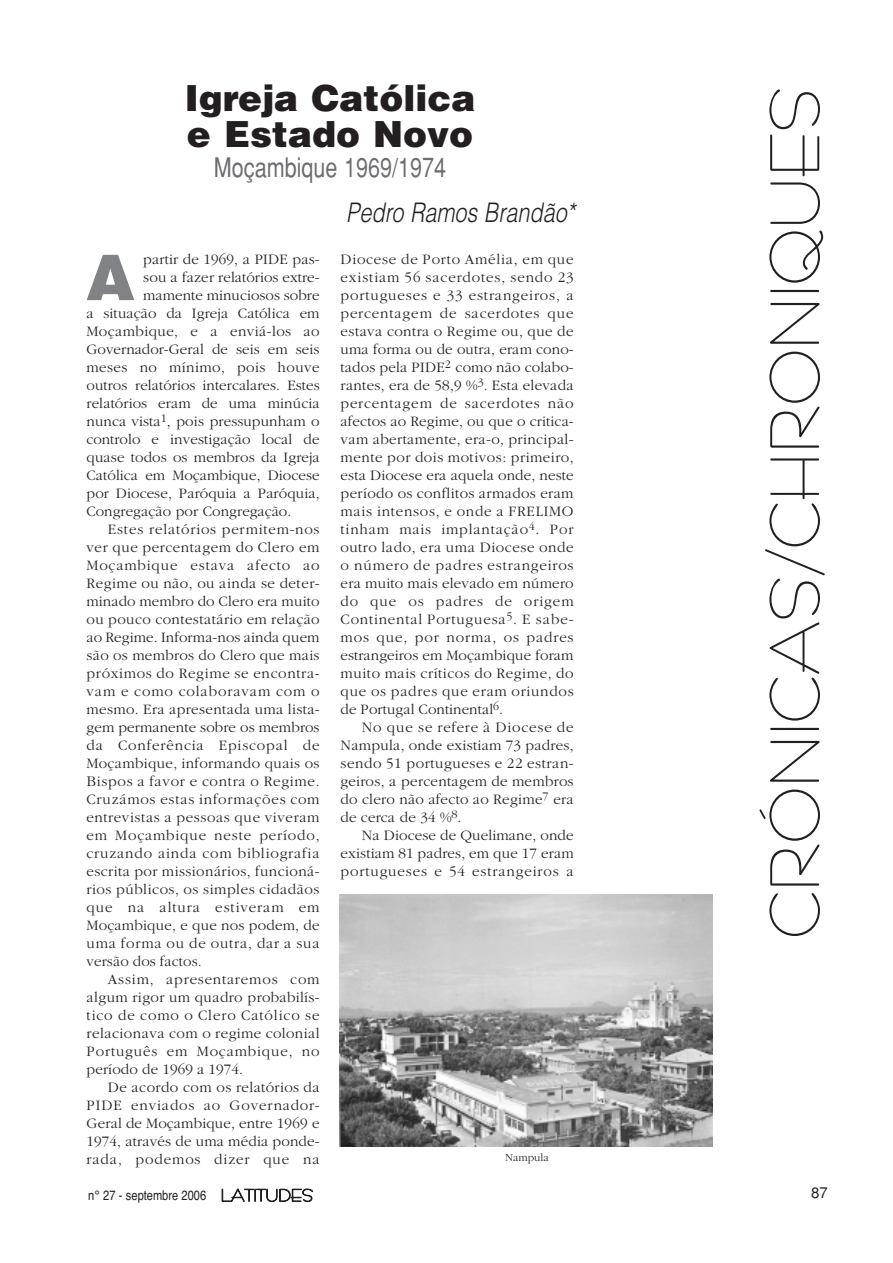
<style>
.page{position:relative;width:893px;height:1263px;background:#fff}
.page>*{position:absolute;margin:0;border:0;box-sizing:border-box;transform-origin:0 0}
.t1{font:72px "Fastrac Fashion";color:#231f20}
.t2{font:900 63px "Helvetica";color:#808285}
.t3{font:900 36px/36px "Helvetica";color:#231f20}
.t4{font:27px "Helvetica";color:#6c6d70;scale:.8 1}
.t5{font:italic 300 27px "Helvetica";color:#231f20;scale:.8 1}
.t6{font:300 15px/18px "Garamond";letter-spacing:.025em;color:#231f20;text-align:justify}
.t7{font:300 15px "Garamond";letter-spacing:.005em;color:#231f20}
.t8{font:300 15px "Garamond";letter-spacing:.055em;color:#231f20}
.t9{font:300 15px "Garamond";letter-spacing:.06em;color:#231f20}
.t10{font:300 15px "Garamond";letter-spacing:.045em;color:#231f20}
.t11{font:300 15px "Garamond";letter-spacing:.05em;color:#231f20}
.t12{font:300 15px "Garamond";color:#231f20}
.t13{font:15px "Helvetica";color:#231f20}
.t14{font:condensed 13.5px "Helvetica";color:#231f20}
.t15{font:300 11.25px "Garamond";color:#231f20}
.s1{font-family:"Fastrac Fashion";font-stretch:normal;font-size:18px}
</style>
<div class="page">
<img style="left:339px;top:894px;width:373px;height:252px">
<h3 class="t3" style="left:185px;top:83px;width:292px">Igreja Católica e Estado Novo</h3>
<h3 class="t4" style="left:214px;top:158px;width:292px">Moçambique 1969/1974</h3>
<h3 class="t5" style="left:346px;top:203px;width:293px">Pedro Ramos Brandão*</h3>
<h2 class="t2" style="left:86px;top:255px;width:50px">A</h2>
<p class="t6" style="left:143px;top:252px;width:178px">partir de 1969, a PIDE pas-</p>
<p class="t7" style="left:143px;top:271px;width:178px">sou a fazer relatórios extre-</p>
<p class="t7" style="left:143px;top:289px;width:178px">mamente minuciosos sobre</p>
<p class="t6" style="left:87px;top:306px;width:235px">a situação da Igreja Católica em</p>
<p class="t6" style="left:87px;top:324px;width:235px">Moçambique, e a enviá-los ao</p>
<p class="t6" style="left:87px;top:342px;width:235px">Governador-Geral de seis em seis</p>
<p class="t6" style="left:87px;top:360px;width:235px">meses no mínimo, pois houve</p>
<p class="t7" style="left:87px;top:379px;width:235px">outros relatórios intercalares. Estes</p>
<p class="t6" style="left:87px;top:396px;width:235px">relatórios eram de uma minúcia</p>
<p class="t7" style="left:87px;top:415px;width:235px">nunca vista<sup>1</sup>, pois pressupunham o</p>
<p class="t6" style="left:87px;top:432px;width:235px">controlo e investigação local de</p>
<p class="t6" style="left:87px;top:450px;width:235px">quase todos os membros da Igreja</p>
<p class="t7" style="left:87px;top:469px;width:235px">Católica em Moçambique, Diocese</p>
<p class="t7" style="left:87px;top:487px;width:235px">por Diocese, Paróquia a Paróquia,</p>
<p class="t12" style="left:87px;top:505px;width:206px">Congregação por Congregação.</p>
<p class="t8" style="left:108px;top:523px;width:213px">Estes relatórios permitem-nos</p>
<p class="t6" style="left:87px;top:540px;width:235px">ver que percentagem do Clero em</p>
<p class="t8" style="left:87px;top:559px;width:235px">Moçambique estava afecto ao</p>
<p class="t6" style="left:87px;top:576px;width:235px">Regime ou não, ou ainda se deter-</p>
<p class="t7" style="left:87px;top:595px;width:235px">minado membro do Clero era muito</p>
<p class="t6" style="left:87px;top:612px;width:235px">ou pouco contestatário em relação</p>
<p class="t6" style="left:87px;top:630px;width:235px">ao Regime. Informa-nos ainda quem</p>
<p class="t6" style="left:87px;top:648px;width:235px">são os membros do Clero que mais</p>
<p class="t10" style="left:87px;top:667px;width:235px">próximos do Regime se encontra-</p>
<p class="t9" style="left:87px;top:685px;width:235px">vam e como colaboravam com o</p>
<p class="t6" style="left:87px;top:702px;width:235px">mesmo. Era apresentada uma lista-</p>
<p class="t6" style="left:87px;top:720px;width:235px">gem permanente sobre os membros</p>
<p class="t8" style="left:87px;top:739px;width:235px">da Conferência Episcopal de</p>
<p class="t6" style="left:87px;top:756px;width:235px">Moçambique, informando quais os</p>
<p class="t10" style="left:87px;top:775px;width:235px">Bispos a favor e contra o Regime.</p>
<p class="t11" style="left:87px;top:793px;width:235px">Cruzámos estas informações com</p>
<p class="t6" style="left:87px;top:810px;width:235px">entrevistas a pessoas que viveram</p>
<p class="t8" style="left:87px;top:829px;width:235px">em Moçambique neste período,</p>
<p class="t8" style="left:87px;top:847px;width:235px">cruzando ainda com bibliografia</p>
<p class="t6" style="left:87px;top:864px;width:235px">escrita por missionários, funcioná-</p>
<p class="t6" style="left:87px;top:882px;width:235px">rios públicos, os simples cidadãos</p>
<p class="t9" style="left:87px;top:901px;width:235px">que na altura estiveram em</p>
<p class="t6" style="left:87px;top:918px;width:235px">Moçambique, e que nos podem, de</p>
<p class="t8" style="left:87px;top:937px;width:235px">uma forma ou de outra, dar a sua</p>
<p class="t7" style="left:87px;top:955px;width:117px">versão dos factos.</p>
<p class="t8" style="left:108px;top:973px;width:213px">Assim, apresentaremos com</p>
<p class="t6" style="left:87px;top:990px;width:235px">algum rigor um quadro probabilís-</p>
<p class="t9" style="left:87px;top:1009px;width:235px">tico de como o Clero Católico se</p>
<p class="t6" style="left:87px;top:1026px;width:235px">relacionava com o regime colonial</p>
<p class="t8" style="left:87px;top:1045px;width:235px">Português em Moçambique, no</p>
<p class="t6" style="left:87px;top:1062px;width:158px">período de 1969 a 1974.</p>
<p class="t6" style="left:108px;top:1080px;width:213px">De acordo com os relatórios da</p>
<p class="t9" style="left:87px;top:1099px;width:235px">PIDE enviados ao Governador-</p>
<p class="t6" style="left:87px;top:1116px;width:235px">Geral de Moçambique, entre 1969 e</p>
<p class="t6" style="left:87px;top:1134px;width:235px">1974, através de uma média ponde-</p>
<p class="t9" style="left:87px;top:1153px;width:235px">rada, podemos dizer que na</p>
<p class="t6" style="left:341px;top:252px;width:235px">Diocese de Porto Amélia, em que existiam 56 sacerdotes, sendo 23 portugueses e 33 estrangeiros, a percentagem de sacerdotes que estava contra o Regime ou, que de uma forma ou de outra, eram cono&shy;tados pela PIDE<sup>2</sup> como não colabo&shy;rantes, era de 58,9 %<sup>3</sup>. Esta elevada percentagem de sacerdotes não afectos ao Regime, ou que o critica&shy;vam abertamente, era-o, principal&shy;mente por dois motivos: primeiro, esta Diocese era aquela onde, neste período os conflitos armados eram mais intensos, e onde a FRELIMO tinham mais implantação<sup>4</sup>. Por outro lado, era uma Diocese onde o número de padres estrangeiros era muito mais elevado em número do que os padres de origem Continental Portuguesa<sup>5</sup>. E sabe&shy;mos que, por norma, os padres estrangeiros em Moçambique foram muito mais críticos do Regime, do que os padres que eram oriundos de Portugal Continental<sup>6</sup>.</p>
<p class="t6" style="left:341px;top:720px;width:235px;text-indent:21px">No que se refere à Diocese de Nampula, onde existiam 73 padres, sendo 51 portugueses e 22 estran&shy;geiros, a percentagem de membros do clero não afecto ao Regime<sup>7</sup> era de cerca de 34 %<sup>8</sup>.</p>
<p class="t6" style="left:341px;top:828px;width:235px;text-indent:21px">Na Diocese de Quelimane, onde existiam 81 padres, em que 17 eram portugueses e 54 estrangeiros a</p>
<p class="t15" style="left:505px;top:1153px;width:45px">Nampula</p>
<h1 class="t1" style="left:746px;top:938px;width:853px;rotate:-90deg">CRÓNICAS/CHRONIQUES</h1>
<p class="t14" style="left:88px;top:1190px;width:227px">n° 27 - septembre 2006 <span class="s1">LATITUDES</span></p>
<p class="t13" style="left:811px;top:1187px;width:18px">87</p>
</div>
